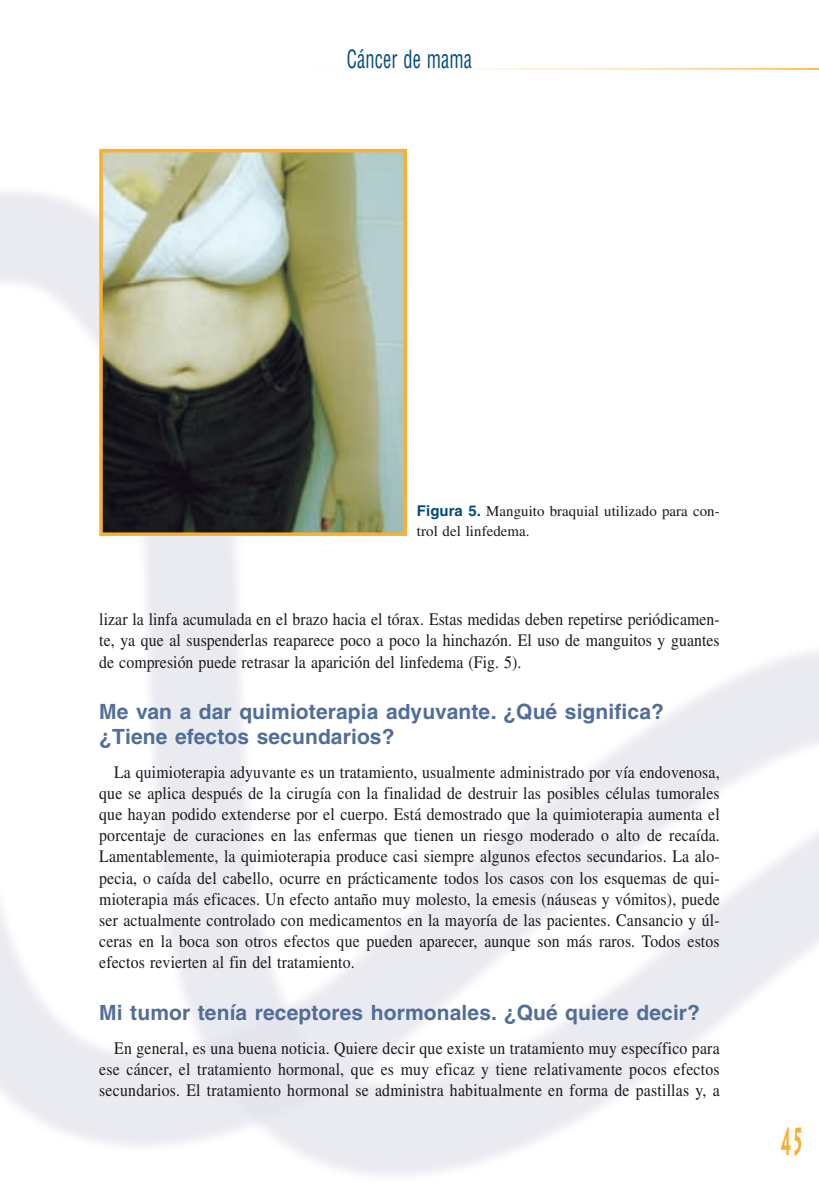
<style>
.page{position:relative;width:819px;height:1191px;background:#fff}
.page>*{position:absolute;margin:0;border:0;box-sizing:border-box;transform-origin:0 0}
.t1{font:700 38.5px "Lithos Pro";color:#f8b032;scale:.4 1}
.t2{font:condensed 24.5px "Helvetica";letter-spacing:.005em;color:#004c7f;scale:.75 1}
.t3{font:700 21px/24.5px "Helvetica";letter-spacing:.005em;color:#516e99}
.t4{font:17.5px/21.2px "Times";letter-spacing:.01em;color:#1a171c;text-align:justify;scale:.9 1}
.t5{font:14.88px/19.2px "Times";letter-spacing:.005em;color:#1a171c}
.s1{font-family:"Helvetica";font-weight:700;color:#004c7f}
</style>
<div class="page">
<img style="left:104px;top:154px;width:298px;height:377px">
<div style="left:99px;top:149px;width:308px;height:387px;border:4px solid #f8b032"></div>
<h2 class="t2" style="left:347px;top:44px;width:168px">Cáncer de mama</h2>
<p class="t5" style="left:417px;top:502px;width:304px"><span class="s1">Figura 5.</span> Manguito braquial utilizado para con&shy;trol del linfedema.</p>
<p class="t4" style="left:99px;top:608px;width:690px">lizar la linfa acumulada en el brazo hacia el tórax. Estas medidas deben repetirse periódicamen&shy;te, ya que al suspenderlas reaparece poco a poco la hinchazón. El uso de manguitos y guantes de compresión puede retrasar la aparición del linfedema (Fig. 5).</p>
<p class="t3" style="left:99px;top:699px;width:566px">Me van a dar quimioterapia adyuvante. ¿Qué significa? ¿Tiene efectos secundarios?</p>
<p class="t4" style="left:99px;top:761px;width:691px;text-indent:15px">La quimioterapia adyuvante es un tratamiento, usualmente administrado por vía endovenosa, que se aplica después de la cirugía con la finalidad de destruir las posibles células tumorales que hayan podido extenderse por el cuerpo. Está demostrado que la quimioterapia aumenta el porcentaje de curaciones en las enfermas que tienen un riesgo moderado o alto de recaída.<br>Lamentablemente, la quimioterapia produce casi siempre algunos efectos secundarios. La alo&shy;pecia, o caída del cabello, ocurre en prácticamente todos los casos con los esquemas de qui&shy;mioterapia más eficaces. Un efecto antaño muy molesto, la emesis (náuseas y vómitos), puede ser actualmente controlado con medicamentos en la mayoría de las pacientes. Cansancio y úl&shy;ceras en la boca son otros efectos que pueden aparecer, aunque son más raros. Todos estos efectos revierten al fin del tratamiento.</p>
<p class="t3" style="left:99px;top:1000px;width:602px">Mi tumor tenía receptores hormonales. ¿Qué quiere decir?</p>
<p class="t4" style="left:99px;top:1037px;width:690px;text-indent:15px">En general, es una buena noticia. Quiere decir que existe un tratamiento muy específico para ese cáncer, el tratamiento hormonal, que es muy eficaz y tiene relativamente pocos efectos secundarios. El tratamiento hormonal se administra habitualmente en forma de pastillas y, a</p>
<h1 class="t1" style="left:780px;top:1119px;width:27px">45</h1>
</div>
